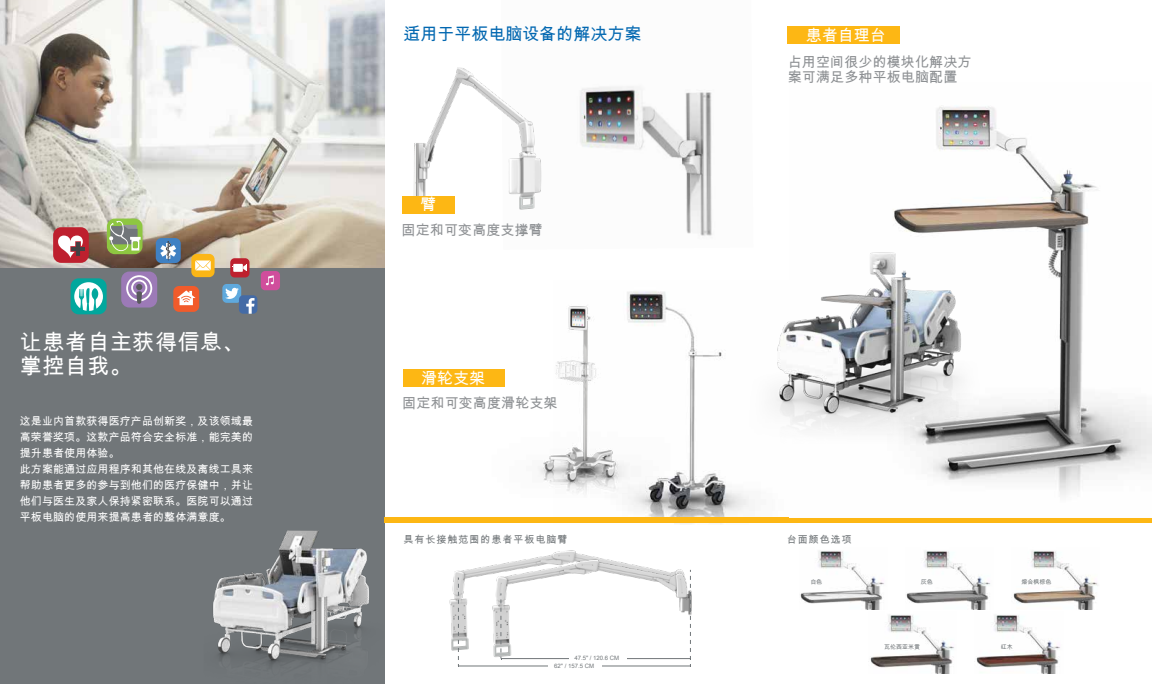
<style>
.page{position:relative;width:1152px;height:684px;background:#fff}
.page>*{position:absolute;margin:0;border:0;box-sizing:border-box;transform-origin:0 0}
.t1{font:22px/24px "Arial Unicode MS";letter-spacing:.025em;color:#fff}
.t2{font:17px "Arial Unicode MS";color:#0368b1}
.t3{font:16px "Arial Unicode MS";color:#fff}
.t4{font:14px/15px "Arial Unicode MS";letter-spacing:.01em;color:#8d9093}
.t5{font:11px/16px "Arial Unicode MS";letter-spacing:.01em;color:#fff}
.t6{font:10px "Arial Unicode MS";letter-spacing:.1em;color:#717679}
.t7{font:6px/7.4px "Arial Unicode MS";color:#717679}
</style>
<div class="page">
<img style="left:628px;top:313px;width:121px;height:211px">
<img style="left:504px;top:291px;width:176px;height:207px">
<div style="left:403px;top:369px;width:101px;height:18px;background:#fdb714"></div>
<img style="left:580px;top:86px;width:132px;height:150px">
<img style="left:384px;top:47px;width:158px;height:196px">
<div style="left:0;top:0;width:384px;height:684px;background:#717679"></div>
<img style="left:0;top:0;width:384px;height:268px">
<div style="left:402px;top:196px;width:53px;height:18px;background:#fdb714"></div>
<img style="left:449px;top:550px;width:243px;height:116px">
<hr style="left:459px;top:666px;width:231px;height:1px;background:#717679">
<hr style="left:501px;top:658px;width:189px;height:1px;background:#717679">
<div style="left:569px;top:654px;width:57px;height:9px;background:#fff"></div>
<div style="left:548px;top:662px;width:54px;height:8px;background:#fff"></div>
<svg style="left:458px;top:578px;width:1px;height:89px"></svg>
<svg style="left:501px;top:593px;width:1px;height:65px"></svg>
<svg style="left:690px;top:570px;width:1px;height:97px"></svg>
<img style="left:800px;top:551px;width:84px;height:58px">
<img style="left:906px;top:551px;width:84px;height:58px">
<img style="left:1013px;top:551px;width:85px;height:58px">
<img style="left:870px;top:615px;width:84px;height:58px">
<img style="left:976px;top:615px;width:84px;height:58px">
<div style="left:384px;top:517px;width:768px;height:6px;background:#fdb714"></div>
<div style="left:222px;top:284px;width:19px;height:19px;background:#5fa9dd;border-radius:4px"></div>
<svg style="left:225px;top:288px;width:14px;height:11px"></svg>
<div style="left:261px;top:271px;width:19px;height:19px;background:#d04e9c;border-radius:4px"></div>
<svg style="left:266px;top:275px;width:8px;height:10px"></svg>
<div style="left:53px;top:227px;width:36px;height:36px;background:#be202e;border-radius:8px"></div>
<svg style="left:58px;top:236px;width:27px;height:22px"></svg>
<div style="left:107px;top:219px;width:36px;height:35px;background:#8ec641;border-radius:8px"></div>
<svg style="left:109px;top:220px;width:32px;height:31px"></svg>
<div style="left:156px;top:238px;width:25px;height:25px;background:#4081c3;border-radius:6px"></div>
<svg style="left:160px;top:241px;width:16px;height:20px"></svg>
<div style="left:191px;top:254px;width:24px;height:23px;background:#fbb616;border-radius:5px"></div>
<svg style="left:195px;top:260px;width:16px;height:10px"></svg>
<div style="left:230px;top:258px;width:20px;height:19px;background:#be202e;border-radius:4px"></div>
<div style="left:233px;top:264px;width:10px;height:8px;background:#fff"></div>
<svg style="left:243px;top:265px;width:4px;height:6px"></svg>
<div style="left:173px;top:286px;width:26px;height:26px;background:#f15b2b;border-radius:6px"></div>
<svg style="left:177px;top:290px;width:19px;height:15px"></svg>
<div style="left:121px;top:272px;width:36px;height:36px;background:#9c7ab7;border-radius:8px"></div>
<svg style="left:126px;top:275px;width:26px;height:29px"></svg>
<div style="left:239px;top:295px;width:18px;height:19px;background:#446ba6;border-radius:4px"></div>
<svg style="left:246px;top:298px;width:8px;height:16px"></svg>
<div style="left:71px;top:278px;width:36px;height:36px;background:#01a79d;border-radius:8px"></div>
<svg style="left:74px;top:282px;width:29px;height:29px"></svg>
<img style="left:926px;top:105px;width:226px;height:391px">
<div style="left:788px;top:26px;width:112px;height:18px;background:#fdb714"></div>
<img style="left:746px;top:208px;width:239px;height:239px">
<img style="left:213px;top:530px;width:156px;height:137px">
<h1 class="t1" style="left:20px;top:330px;width:226px">让患者自主获得信息、掌控自我。</h1>
<p class="t5" style="left:20px;top:413px;width:235px">这是业内首款获得医疗产品创新奖，及该领域最高荣誉奖项。这款产品符合安全标准，能完美的提升患者使用体验。<br>此方案能通过应用程序和其他在线及离线工具来帮助患者更多的参与到他们的医疗保健中，并让他们与医生及家人保持紧密联系。医院可以通过平板电脑的使用来提高患者的整体满意度。</p>
<h2 class="t2" style="left:404px;top:22px;width:239px">适用于平板电脑设备的解决方案</h2>
<h3 class="t3" style="left:420px;top:193px;width:17px">臂</h3>
<p class="t4" style="left:402px;top:222px;width:143px">固定和可变高度支撑臂</p>
<h3 class="t3" style="left:421px;top:367px;width:65px">滑轮支架</h3>
<p class="t4" style="left:402px;top:396px;width:157px">固定和可变高度滑轮支架</p>
<p class="t6" style="left:404px;top:532px;width:165px">具有长接触范围的患者平板电脑臂</p>
<p class="t7" style="left:554px;top:654px;width:67px;text-indent:20px">47.5" / 120.6 CM<br>62" / 157.5 CM</p>
<h3 class="t3" style="left:806px;top:24px;width:81px">患者自理台</h3>
<p class="t4" style="left:788px;top:54px;width:185px">占用空间很少的模块化解决方案可满足多种平板电脑配置</p>
<p class="t6" style="left:787px;top:532px;width:66px">台面颜色选项</p>
<p class="t7" style="left:810px;top:578px;width:13px">白色</p>
<p class="t7" style="left:921px;top:578px;width:13px">灰色</p>
<p class="t7" style="left:1021px;top:578px;width:31px">熔合枫棕色</p>
<p class="t7" style="left:884px;top:643px;width:37px">瓦伦西亚米黄</p>
<p class="t7" style="left:1001px;top:643px;width:13px">红木</p>
</div>
